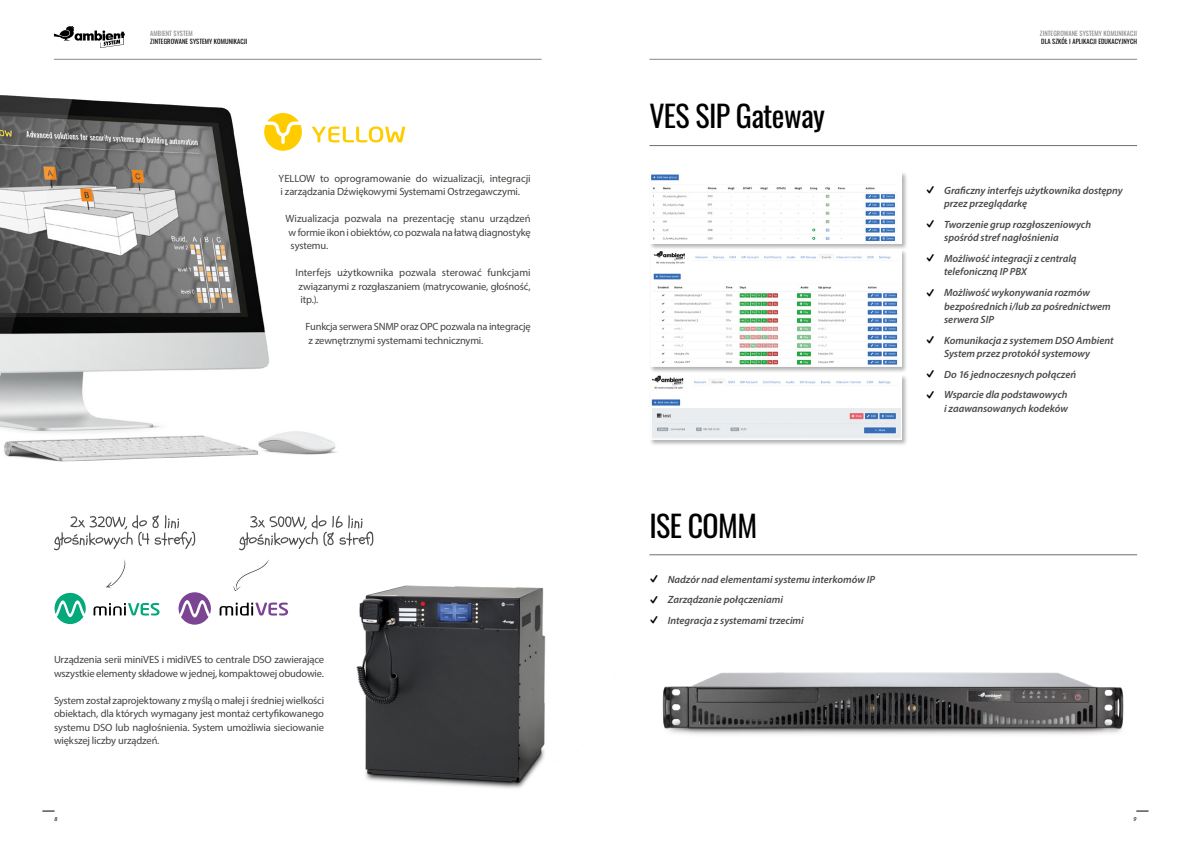
<style>
.page{position:relative;width:1191px;height:842px;background:#fff}
.page>*{position:absolute;margin:0;border:0;box-sizing:border-box;transform-origin:0 0}
.t1{font:30px "Oswald";letter-spacing:-.02em;color:#000}
.t2{font:10.5px/13.5px "Myriad Pro";letter-spacing:-.015em;color:#454240}
.t3{font:italic 600 10.5px/13.5px "Myriad Pro";letter-spacing:-.005em;color:#4a4a49}
.t4{font:6.5px "Oswald";letter-spacing:.01em;color:#000}
.t5{font:6.5px "Oswald";letter-spacing:.01em;color:#878787}
.t6{font:italic 6px "Myriad Pro";color:#000}
.s1{font-family:"Entypo";font-weight:400;font-style:normal;font-size:21px;color:#000}
</style>
<div class="page">
<svg style="left:42px;top:811px;width:13px;height:1px"></svg>
<svg style="left:1136px;top:811px;width:12px;height:1px"></svg>
<img style="left:0;top:95px;width:406px;height:367px">
<hr style="left:649px;top:145px;width:488px;height:1px;background:#706f6f">
<hr style="left:649px;top:555px;width:488px;height:1px;background:#706f6f">
<div style="left:649px;top:171px;width:259px;height:79px;background:#000;opacity:.3"></div>
<img style="left:650px;top:172px;width:252px;height:72px">
<div style="left:649px;top:374px;width:259px;height:72px;background:#000;opacity:.3"></div>
<img style="left:650px;top:375px;width:252px;height:64px">
<div style="left:649px;top:249px;width:259px;height:125px;background:#000;opacity:.3"></div>
<img style="left:650px;top:249px;width:252px;height:118px">
<img style="left:662px;top:672px;width:462px;height:63px">
<svg style="left:264px;top:113px;width:38px;height:38px"></svg>
<svg style="left:312px;top:126px;width:93px;height:16px"></svg>
<svg style="left:94px;top:603px;width:66px;height:12px"></svg>
<svg style="left:55px;top:593px;width:31px;height:31px"></svg>
<svg style="left:178px;top:592px;width:33px;height:33px"></svg>
<svg style="left:220px;top:602px;width:68px;height:13px"></svg>
<img style="left:356px;top:585px;width:190px;height:204px">
<svg style="left:106px;top:560px;width:20px;height:29px"></svg>
<svg style="left:233px;top:560px;width:36px;height:31px"></svg>
<svg style="left:54px;top:515px;width:141px;height:36px"></svg>
<svg style="left:239px;top:515px;width:134px;height:36px"></svg>
<hr style="left:54px;top:59px;width:487px;height:1px;background:#878787">
<hr style="left:649px;top:59px;width:488px;height:1px;background:#878787">
<svg style="left:54px;top:26px;width:71px;height:22px"></svg>
<p class="t5" style="left:150px;top:27px;width:44px">AMBIENT SYSTEM</p>
<p class="t4" style="left:150px;top:35px;width:99px">ZINTEGROWANE SYSTEMY KOMUNIKACJI</p>
<p class="t2" style="left:278px;top:171px;width:253px">YELLOW to oprogramowanie do wizualizacji, integracji i zarządzania Dźwiękowymi Systemami Ostrzegawczymi.</p>
<p class="t2" style="left:285px;top:212px;width:247px;text-align:justify">Wizualizacja pozwala na prezentację stanu urządzeń w formie ikon i obiektów, co pozwala na łatwą diagnostykę systemu.</p>
<p class="t2" style="left:295px;top:266px;width:237px;text-align:justify">Interfejs użytkownika pozwala sterować funkcjami związanymi z rozgłaszaniem (matrycowanie, głośność, itp.).</p>
<p class="t2" style="left:305px;top:320px;width:227px">Funkcja serwera SNMP oraz OPC pozwala na integrację z zewnętrznymi systemami technicznymi.</p>
<p class="t2" style="left:54px;top:653px;width:272px">Urządzenia serii miniVES i midiVES to centrale DSO zawierające wszystkie elementy składowe w jednej, kompaktowej obudowie.</p>
<p class="t2" style="left:54px;top:693px;width:272px;text-align:justify">System został zaprojektowany z myślą o małej i średniej wielkości obiektach, dla których wymagany jest montaż certyfikowanego systemu DSO lub nagłośnienia. System umożliwia sieciowanie większej liczby urządzeń.</p>
<h1 class="t1" style="left:649px;top:89px;width:177px">VES SIP Gateway</h1>
<h1 class="t1" style="left:649px;top:499px;width:109px">ISE COMM</h1>
<p class="t3" style="left:649px;top:568px;width:227px;line-height:20.6px"><span class="s1">W</span> Nadzór nad elementami systemu interkomów IP<br><span class="s1">W</span> Zarządzanie połączeniami<br><span class="s1">W</span> Integracja z systemami trzecimi</p>
<p class="t5" style="left:1040px;top:27px;width:99px">ZINTEGROWANE SYSTEMY KOMUNIKACJI</p>
<p class="t4" style="left:1041px;top:35px;width:97px">DLA SZKÓŁ I APLIKACJI EDUKACYJNYCH</p>
<p class="t3" style="left:944px;top:183px;width:180px;text-indent:-18px"><span class="s1">W</span> Graficzny interfejs użytkownika dostępny przez przeglądarkę</p>
<p class="t3" style="left:944px;top:217px;width:148px;text-indent:-18px"><span class="s1">W</span> Tworzenie grup rozgłoszeniowych spośród stref nagłośnienia</p>
<p class="t3" style="left:944px;top:251px;width:134px;text-indent:-18px"><span class="s1">W</span> Możliwość integracji z centralą telefoniczną IP PBX</p>
<p class="t3" style="left:944px;top:286px;width:168px;text-indent:-18px"><span class="s1">W</span> Możliwość wykonywania rozmów bezpośrednich i/lub za pośrednictwem serwera SIP</p>
<p class="t3" style="left:925px;top:333px;width:189px;text-align:center"><span class="s1">W</span> Komunikacja z systemem DSO Ambient<br>System przez protokół systemowy</p>
<p class="t3" style="left:925px;top:364px;width:152px;line-height:20.6px"><span class="s1">W</span> Do 16 jednoczesnych połączeń<br><span class="s1">W</span> Wsparcie dla podstawowych</p>
<p class="t3" style="left:944px;top:401px;width:125px">i zaawansowanych kodeków</p>
<p class="t6" style="left:55px;top:815px;width:4px">8</p>
<p class="t6" style="left:1133px;top:815px;width:4px">9</p>
</div>
